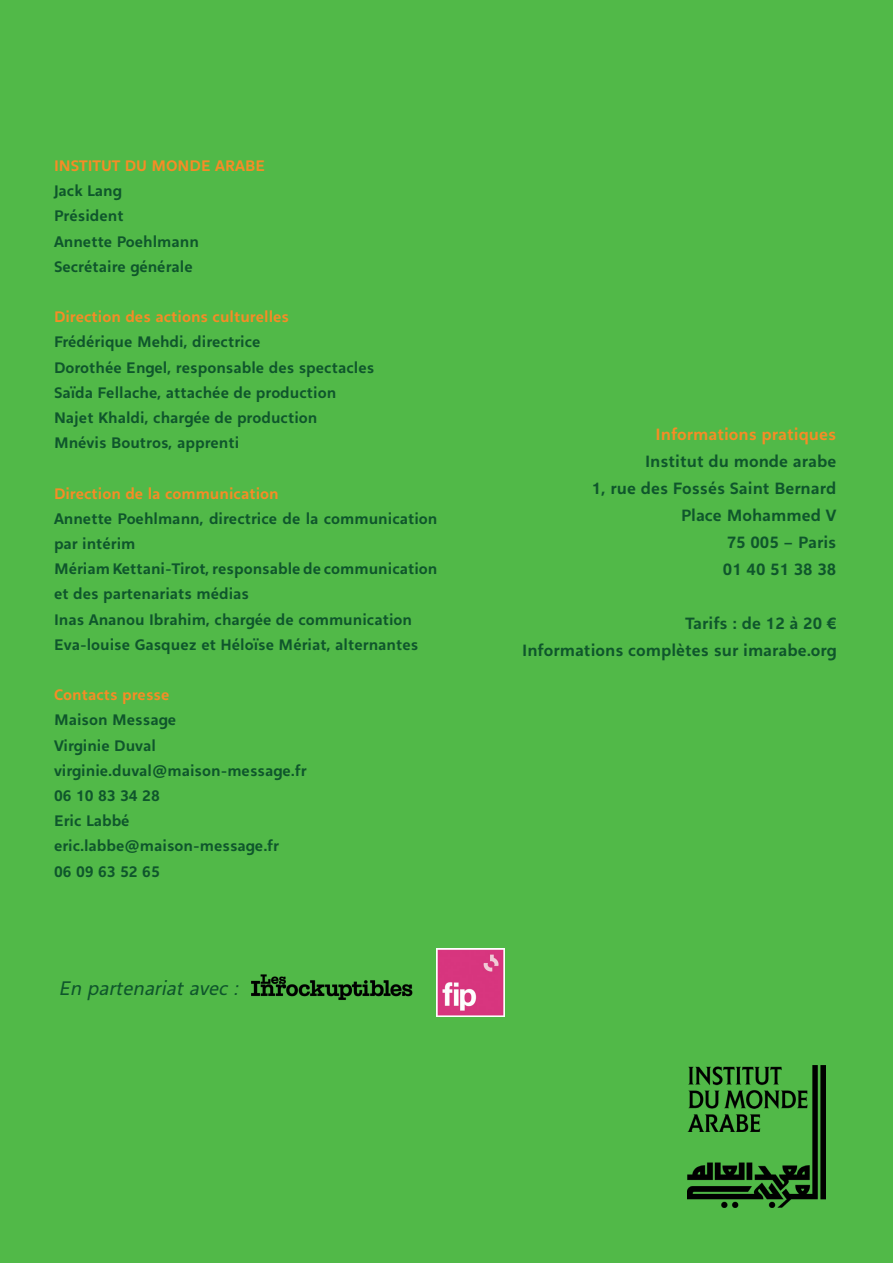
<style>
.page{position:relative;width:893px;height:1263px;background:#fff}
.page>*{position:absolute;margin:0;border:0;box-sizing:border-box;transform-origin:0 0}
.TITRE{font:italic 27px "Mondara Sans";color:#0f562c}
.t1{font:700 22.5px "Mondara Sans";color:#0f562c}
.t2{font:700 22.5px "Mondara Sans";color:#f68c26}
.t3{font:700 21px/25.2px "Mondara Sans";color:#0f562c}
.t4{font:700 21px "Mondara Sans";color:#f68c26}
</style>
<div class="page">
<div style="left:1px;top:0;width:892px;height:1263px;background:#51b948"></div>
<img style="left:251px;top:974px;width:162px;height:26px">
<img style="left:437px;top:948px;width:68px;height:68px">
<img style="left:687px;top:1065px;width:138px;height:143px">
<p class="t4" style="left:54px;top:155px;width:213px">INSTITUT DU MONDE ARABE</p>
<p class="t3" style="left:54px;top:179px;width:69px">Jack Lang</p>
<p class="t3" style="left:54px;top:204px;width:71px">Président</p>
<p class="t3" style="left:54px;top:230px;width:146px">Annette Poehlmann</p>
<p class="t3" style="left:54px;top:255px;width:140px">Secrétaire générale</p>
<p class="t4" style="left:54px;top:306px;width:237px">Direction des actions culturelles</p>
<p class="t3" style="left:54px;top:330px;width:208px">Frédérique Mehdi, directrice</p>
<p class="t3" style="left:54px;top:356px;width:322px">Dorothée Engel, responsable des spectacles</p>
<p class="t3" style="left:54px;top:381px;width:284px">Saïda Fellache, attachée de production</p>
<p class="t3" style="left:54px;top:406px;width:265px">Najet Khaldi, chargée de production</p>
<p class="t3" style="left:54px;top:431px;width:187px">Mnévis Boutros, apprenti</p>
<p class="t4" style="left:54px;top:482px;width:226px">Direction de la communication</p>
<p class="t3" style="left:54px;top:507px;width:385px">Annette Poehlmann, directrice de la communication par intérim</p>
<p class="t3" style="left:54px;top:557px;width:385px">Mériam Kettani-Tirot, responsable de communication et des partenariats médias</p>
<p class="t3" style="left:54px;top:608px;width:360px">Inas Ananou Ibrahim, chargée de communication</p>
<p class="t3" style="left:54px;top:633px;width:366px">Eva-louise Gasquez et Héloïse Mériat, alternantes</p>
<p class="t4" style="left:54px;top:684px;width:117px">Contacts presse</p>
<p class="t3" style="left:54px;top:708px;width:124px">Maison Message</p>
<p class="t3" style="left:54px;top:734px;width:104px">Virginie Duval</p>
<p class="t3" style="left:54px;top:759px;width:254px">virginie.duval@maison-message.fr</p>
<p class="t3" style="left:54px;top:784px;width:107px">06 10 83 34 28</p>
<p class="t3" style="left:54px;top:809px;width:77px">Eric Labbé</p>
<p class="t3" style="left:54px;top:834px;width:226px">eric.labbe@maison-message.fr</p>
<p class="t3" style="left:54px;top:860px;width:107px">06 09 63 52 65</p>
<p class="TITRE" style="left:59px;top:974px;width:181px">En partenariat avec :</p>
<p class="t2" style="left:656px;top:422px;width:182px">Informations pratiques</p>
<p class="t1" style="left:645px;top:449px;width:193px">Institut du monde arabe</p>
<p class="t1" style="left:592px;top:476px;width:246px">1, rue des Fossés Saint Bernard</p>
<p class="t1" style="left:681px;top:503px;width:157px">Place Mohammed V</p>
<p class="t1" style="left:727px;top:530px;width:111px">75 005 – Paris</p>
<p class="t1" style="left:723px;top:557px;width:115px">01 40 51 38 38</p>
<p class="t1" style="left:685px;top:611px;width:152px">Tarifs : de 12 à 20 €</p>
<p class="t1" style="left:522px;top:638px;width:316px">Informations complètes sur imarabe.org</p>
</div>
